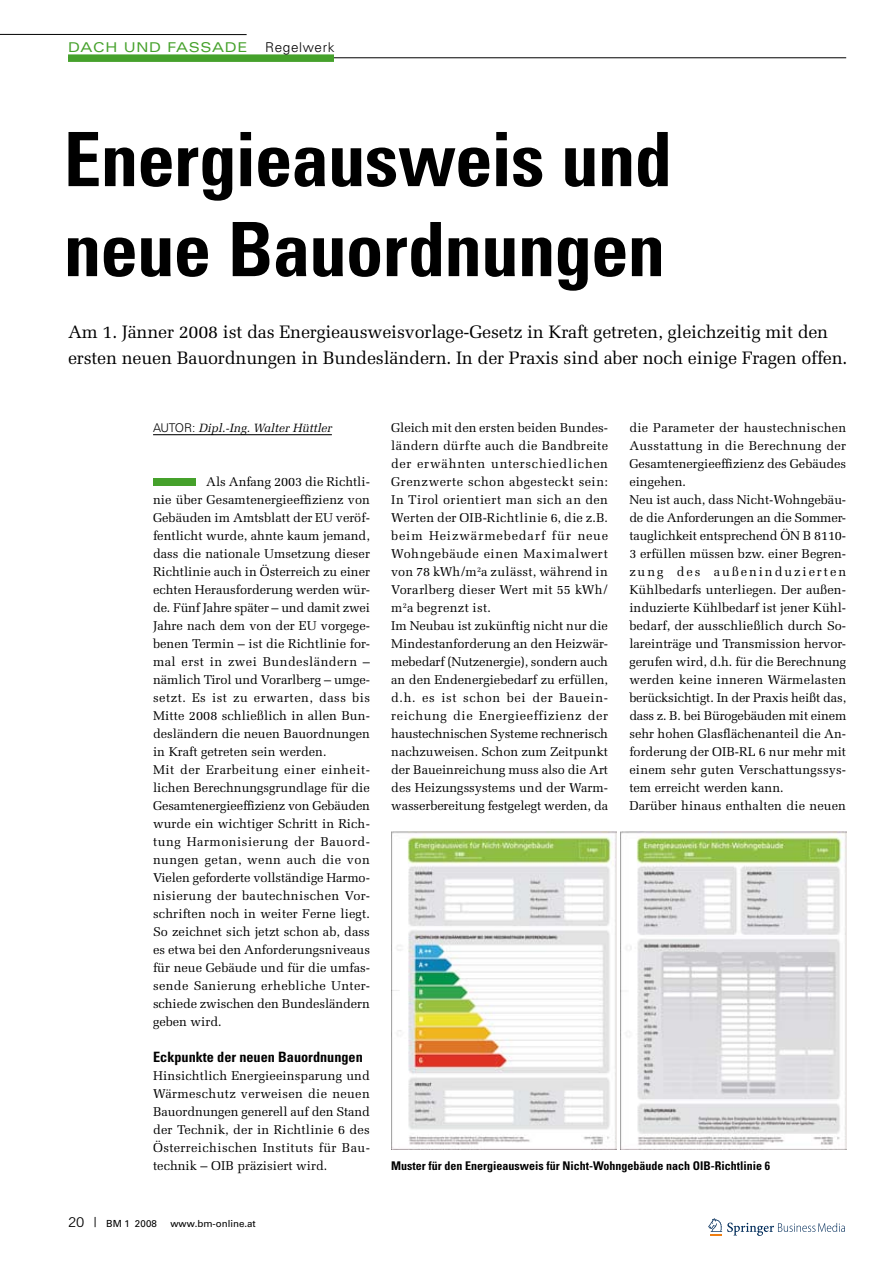
<style>
.page{position:relative;width:893px;height:1263px;background:#fff}
.page>*{position:absolute;margin:0;border:0;box-sizing:border-box;transform-origin:0 0}
.t1{font:700 condensed 75px/90px "Univers LT Std";letter-spacing:-.01em;color:#000}
.t2{font:18px/25.5px "Melior LT Std";letter-spacing:-.01em;color:#000}
.t3{font:700 condensed 14.25px "Univers LT Std";color:#000}
.t4{font:expanded 13.5px "Univers LT Std";letter-spacing:.05em;color:#45a12b}
.t5{font:300 13.5px "Univers LT Std";letter-spacing:.05em;color:#000}
.t6{font:12.75px/18px "Melior LT Std";color:#000}
.t7{font:700 condensed 12px "Univers LT Std";color:#000}
.t8{font:italic 12px "Melior LT Std";color:#000}
.t9{font:9.75px "Univers LT Std";color:#000}
.s1{font-family:"Univers LT Std";font-weight:300;font-style:normal}
.s2{font-family:"Trade Gothic LT Std";font-size:13.5px}
.s3{font-family:"Melior LT Std";font-size:13.5px}
</style>
<div class="page">
<svg style="left:708px;top:1218px;width:137px;height:18px"></svg>
<hr style="left:153px;top:434px;width:179px;height:1px;background:#000">
<div style="left:153px;top:478px;width:43px;height:8px;background:#45a12b"></div>
<img style="left:391px;top:831px;width:226px;height:319px">
<hr style="left:0;top:34px;width:247px;height:1px;background:#000">
<hr style="left:68px;top:57px;width:778px;height:1px;background:#000">
<div style="left:68px;top:54px;width:266px;height:8px;background:#45a12b"></div>
<img style="left:621px;top:831px;width:225px;height:319px">
<p class="t4" style="left:68px;top:40px;width:181px">DACH UND FASSADE</p>
<p class="t5" style="left:265px;top:39px;width:71px">Regelwerk</p>
<h1 class="t1" style="left:64px;top:114px;width:610px">Energieausweis und neue Bauordnungen</h1>
<h2 class="t2" style="left:68px;top:320px;width:781px">Am 1. Jänner 2008 ist das Energieausweisvorlage-Gesetz in Kraft getreten, gleichzeitig mit den ersten neuen Bauordnungen in Bundesländern. In der Praxis sind aber noch einige Fragen offen.</h2>
<p class="t8" style="left:153px;top:421px;width:180px"><span class="s1">Autor:</span> Dipl.-Ing. Walter Hüttler</p>
<p class="t6" style="left:153px;top:473px;width:218px;text-indent:53px">Als Anfang 2003 die Richtli&shy;nie über Gesamtenergieeffizienz von Gebäuden im Amtsblatt der EU veröf&shy;fentlicht wurde, ahnte kaum jemand, dass die nationale Umsetzung dieser Richtlinie auch in Österreich zu einer echten Herausforderung werden wür&shy;de. Fünf Jahre später – und damit zwei Jahre nach dem von der EU vorgege&shy;benen Termin – ist die Richtlinie for&shy;mal erst in zwei Bundesländern – nämlich Tirol und Vorarlberg – umge&shy;setzt. Es ist zu erwarten, dass bis Mitte 2008 schließlich in allen Bun&shy;desländern die neuen Bauordnungen in Kraft getreten sein werden.<br>Mit der Erarbeitung einer einheit&shy;lichen Berechnungsgrundlage für die Gesamtenergieeffizienz von Gebäuden wurde ein wichtiger Schritt in Rich&shy;tung Harmonisierung der Bauord&shy;nungen getan, wenn auch die von Vielen geforderte vollständige Harmo&shy;nisierung der bautechnischen Vor&shy;schriften noch in weiter Ferne liegt.<br>So zeichnet sich jetzt schon ab, dass es etwa bei den Anforderungsniveaus für neue Gebäude und für die umfas&shy;sende Sanierung erhebliche Unter&shy;schiede zwischen den Bundesländern geben wird.</p>
<p class="t3" style="left:153px;top:1048px;width:211px">Eckpunkte der neuen Bauordnungen</p>
<p class="t6" style="left:153px;top:1067px;width:218px;text-align:justify">Hinsichtlich Energieeinsparung und Wärmeschutz verweisen die neuen Bauordnungen generell auf den Stand der Technik, der in Richtlinie 6 des Österreichischen Instituts für Bau&shy;technik – OIB präzisiert wird.</p>
<p class="t9" style="left:68px;top:1218px;width:90px"><span class="s2">20</span> <span class="s3">|</span> BM 1 2008</p>
<p class="t9" style="left:170px;top:1218px;width:87px">www.bm-online.at</p>
<p class="t6" style="left:391px;top:419px;width:218px">Gleich mit den ersten beiden Bundes&shy;ländern dürfte auch die Bandbreite der erwähnten unterschiedlichen Grenzwerte schon abgesteckt sein:<br>In Tirol orientiert man sich an den Werten der OIB-Richtlinie 6, die z.B. beim Heizwärmebedarf für neue Wohngebäude einen Maximalwert von 78 kWh/m<sup>2</sup>a zulässt, während in Vorarlberg dieser Wert mit 55 kWh/ m<sup>2</sup>a begrenzt ist.<br>Im Neubau ist zukünftig nicht nur die Mindestanforderung an den Heizwär&shy;mebedarf (Nutzenergie), sondern auch an den Endenergiebedarf zu erfüllen, d.h. es ist schon bei der Bauein&shy;reichung die Energieeffizienz der haustechnischen Systeme rechnerisch nachzuweisen. Schon zum Zeitpunkt der Baueinreichung muss also die Art des Heizungssystems und der Warm&shy;wasserbereitung festgelegt werden, da</p>
<p class="t6" style="left:629px;top:419px;width:218px">die Parameter der haustechnischen Ausstattung in die Berechnung der Gesamtenergieeffizienz des Gebäudes eingehen.<br>Neu ist auch, dass Nicht-Wohngebäu&shy;de die Anforderungen an die Sommer&shy;tauglichkeit entsprechend ÖN B 8110- 3 erfüllen müssen bzw. einer Begren&shy;zung des außeninduzierten Kühlbedarfs unterliegen. Der außen&shy;induzierte Kühlbedarf ist jener Kühl&shy;bedarf, der ausschließlich durch So&shy;lareinträge und Transmission hervor&shy;gerufen wird, d.h. für die Berechnung werden keine inneren Wärmelasten berücksichtigt. In der Praxis heißt das, dass z. B. bei Bürogebäuden mit einem sehr hohen Glasflächenanteil die An&shy;forderung der OIB-RL 6 nur mehr mit einem sehr guten Verschattungssys&shy;tem erreicht werden kann.<br>Darüber hinaus enthalten die neuen</p>
<p class="t7" style="left:391px;top:1158px;width:381px">Muster für den Energieausweis für Nicht-Wohngebäude nach OIB-Richtlinie 6</p>
</div>
